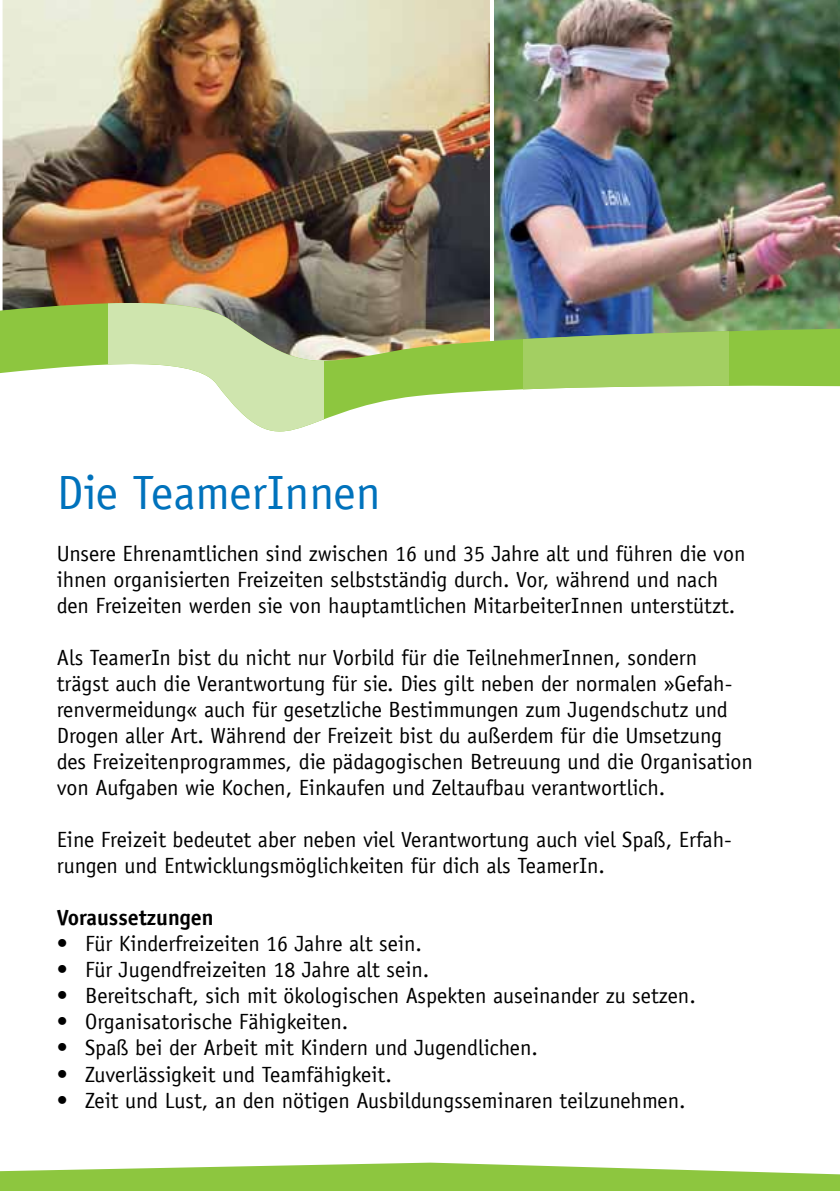
<style>
.page{position:relative;width:840px;height:1191px;background:#fff}
.page>*{position:absolute;margin:0;border:0;box-sizing:border-box;transform-origin:0 0}
.t1{font:48px "Officina Sans";color:#0072bc}
.t2{font:22px/26px "Officina Sans";color:#000}
.t3{font:700 22px "Officina Sans";color:#000}
</style>
<div class="page">
<svg style="left:0;top:1162px;width:839px;height:29px"></svg>
<img style="left:2px;top:0;width:485px;height:267px">
<img style="left:487px;top:0;width:352px;height:267px">
<img style="left:0;top:267px;width:839px;height:153px">
<svg style="left:108px;top:303px;width:215px;height:129px;fill:#cfe5ae"></svg>
<svg style="left:522px;top:303px;width:206px;height:117px"></svg>
<h1 class="t1" style="left:57px;top:465px;width:325px">Die TeamerInnen</h1>
<p class="t2" style="left:57px;top:541px;width:689px">Unsere Ehrenamtlichen sind zwischen 16 und 35 Jahre alt und führen die von ihnen organisierten Freizeiten selbstständig durch. Vor, während und nach den Freizeiten werden sie von hauptamtlichen MitarbeiterInnen unterstützt.</p>
<p class="t2" style="left:57px;top:645px;width:697px">Als TeamerIn bist du nicht nur Vorbild für die TeilnehmerInnen, sondern trägst auch die Verantwortung für sie. Dies gilt neben der normalen »Gefah&shy;renvermeidung« auch für gesetzliche Bestimmungen zum Jugendschutz und Drogen aller Art. Während der Freizeit bist du außerdem für die Umsetzung des Freizeitenprogrammes, die pädagogischen Betreuung und die Organisation von Aufgaben wie Kochen, Einkaufen und Zeltaufbau verantwortlich.</p>
<p class="t2" style="left:57px;top:827px;width:676px">Eine Freizeit bedeutet aber neben viel Verantwortung auch viel Spaß, Erfah&shy;rungen und Entwicklungsmöglichkeiten für dich als TeamerIn.</p>
<p class="t3" style="left:57px;top:904px;width:158px">Voraussetzungen</p>
<p class="t2" style="left:57px;top:931px;width:366px">• Für Kinderfreizeiten 16 Jahre alt sein.</p>
<p class="t2" style="left:57px;top:957px;width:374px">• Für Jugendfreizeiten 18 Jahre alt sein.</p>
<p class="t2" style="left:57px;top:983px;width:640px">• Bereitschaft, sich mit ökologischen Aspekten auseinander zu setzen.</p>
<p class="t2" style="left:57px;top:1009px;width:293px">• Organisatorische Fähigkeiten.</p>
<p class="t2" style="left:57px;top:1035px;width:482px">• Spaß bei der Arbeit mit Kindern und Jugendlichen.</p>
<p class="t2" style="left:57px;top:1061px;width:336px">• Zuverlässigkeit und Teamfähigkeit.</p>
<p class="t2" style="left:57px;top:1087px;width:630px">• Zeit und Lust, an den nötigen Ausbildungsseminaren teilzunehmen.</p>
</div>
